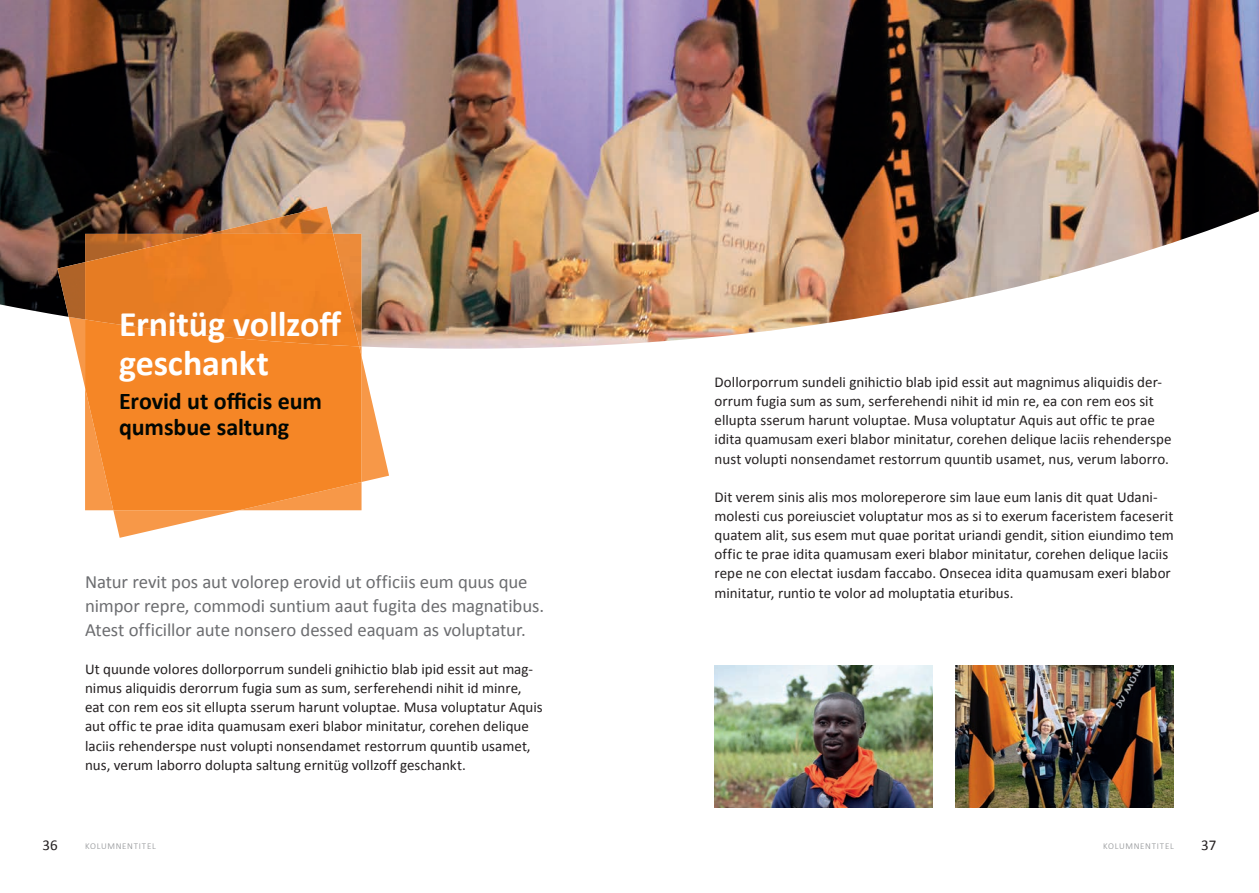
<style>
.page{position:relative;width:1259px;height:893px;background:#fff}
.page>*{position:absolute;margin:0;border:0;box-sizing:border-box;transform-origin:0 0}
.t1{font:700 36px/39.6px "Calibri";letter-spacing:-.005em;color:#fff}
.t2{font:700 24px/26.4px "Calibri";letter-spacing:-.005em;color:#010703}
.t3{font:18.75px/24px "Calibri";letter-spacing:-.005em;color:#6c6d70}
.t4{font:15px/19.2px "Calibri";color:#231f20}
.t5{font:300 9px "Calibri";letter-spacing:.075em;color:#8a8c8f}
</style>
<div class="page">
<img style="left:0;top:0;width:1259px;height:349px">
<img style="left:956px;top:665px;width:218px;height:143px">
<img style="left:714px;top:665px;width:218px;height:143px">
<img style="left:207px;top:206px;width:126px;height:28px">
<svg style="left:69px;top:317px;width:292px;height:70px"></svg>
<img style="left:57px;top:262px;width:28px;height:57px">
<svg style="left:113px;top:356px;width:276px;height:182px"></svg>
<svg style="left:85px;top:319px;width:276px;height:191px;background:#f58728"></svg>
<img style="left:85px;top:234px;width:274px;height:112px">
<h1 class="t1" style="left:119px;top:304px;width:224px">Ernitüg vollzoff geschankt</h1>
<h2 class="t2" style="left:119px;top:388px;width:204px">Erovid ut officis eum qumsbue saltung</h2>
<p class="t3" style="left:85px;top:570px;width:460px">Natur revit pos aut volorep erovid ut officiis eum quus que nimpor repre, commodi suntium aaut fugita des magnatibus.<br>Atest officillor aute nonsero dessed eaquam as voluptatur.</p>
<p class="t4" style="left:85px;top:659px;width:459px">Ut quunde volores dollorporrum sundeli gnihictio blab ipid essit aut mag&shy;nimus aliquidis derorrum fugia sum as sum, serferehendi nihit id minre, eat con rem eos sit ellupta sserum harunt voluptae. Musa voluptatur Aquis aut offic te prae idita quamusam exeri blabor minitatur, corehen delique laciis rehenderspe nust volupti nonsendamet restorrum quuntib usamet, nus, verum laborro dolupta saltung ernitüg vollzoff geschankt.</p>
<p class="t4" style="left:714px;top:372px;width:458px">Dollorporrum sundeli gnihictio blab ipid essit aut magnimus aliquidis der&shy;orrum fugia sum as sum, serferehendi nihit id min re, ea con rem eos sit ellupta sserum harunt voluptae. Musa voluptatur Aquis aut offic te prae idita quamusam exeri blabor minitatur, corehen delique laciis rehenderspe nust volupti nonsendamet restorrum quuntib usamet, nus, verum laborro.</p>
<p class="t4" style="left:714px;top:487px;width:461px">Dit verem sinis alis mos moloreperore sim laue eum lanis dit quat Udani&shy;molesti cus poreiusciet voluptatur mos as si to exerum faceristem faceserit quatem alit, sus esem mut quae poritat uriandi gendit, sition eiundimo tem offic te prae idita quamusam exeri blabor minitatur, corehen delique laciis repe ne con electat iusdam faccabo. Onsecea idita quamusam exeri blabor minitatur, runtio te volor ad moluptatia eturibus.</p>
<p class="t4" style="left:43px;top:836px;width:17px">36</p>
<p class="t5" style="left:85px;top:841px;width:72px">KOLUMNENTITEL</p>
<p class="t5" style="left:1103px;top:841px;width:72px">KOLUMNENTITEL</p>
<p class="t4" style="left:1201px;top:836px;width:17px">37</p>
</div>
